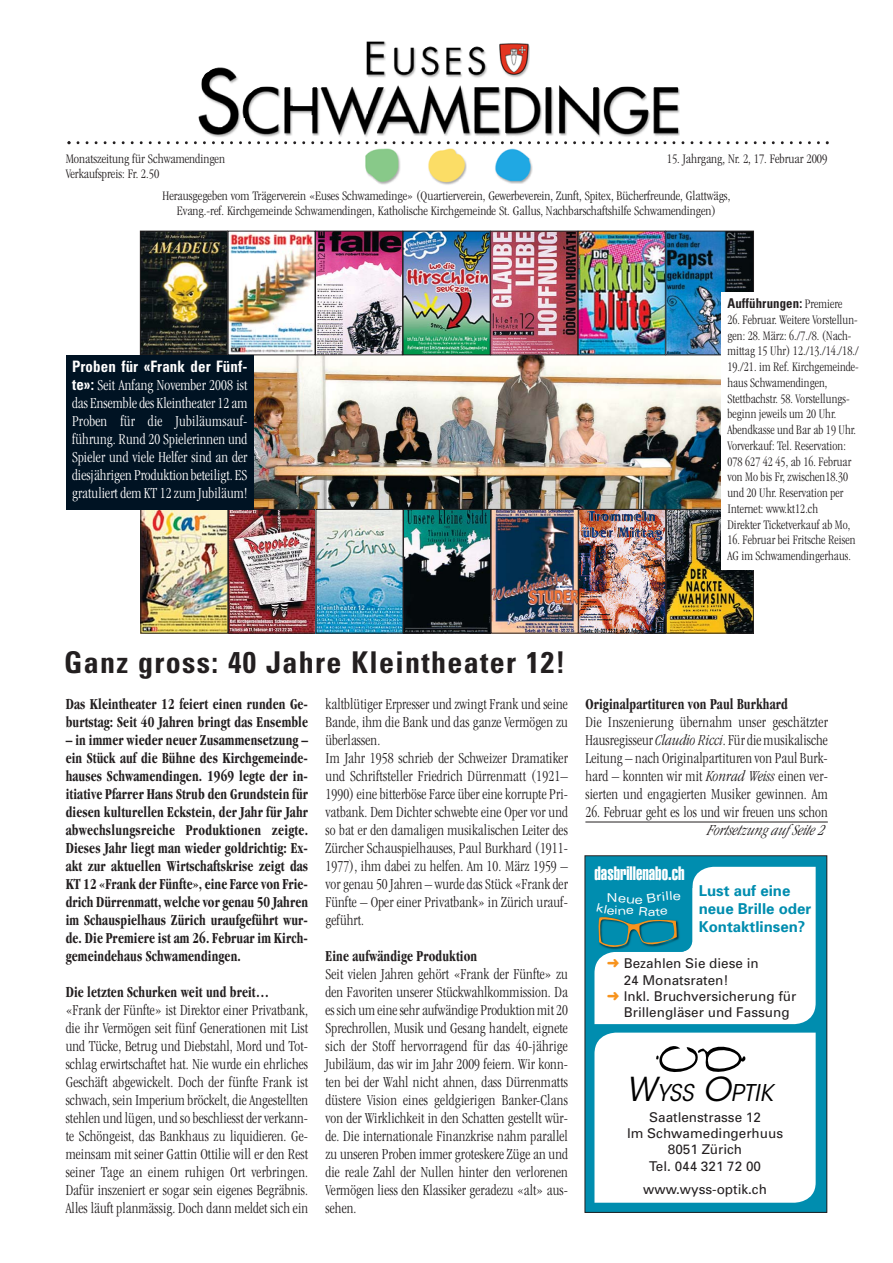
<style>
.page{position:relative;width:893px;height:1263px;background:#fff}
.page>*{position:absolute;margin:0;border:0;box-sizing:border-box;transform-origin:0 0}
.t1{font:700 condensed 30px "Univers";letter-spacing:.045em;color:#231f20}
.t2{font:22.95px "ITC Avant Garde Std Bk Obl+EICMZI";color:#000}
.t3{font:18.9px "Swiss 911 BT Extra Compressed+WRWSAJ";color:#fff}
.t4{font:300 condensed 15.75px/18px "Garamond";letter-spacing:.01em;color:#231f20;text-align:justify;scale:.95 1}
.t5{font:700 condensed 15.75px/18px "Garamond";letter-spacing:.01em;color:#231f20;scale:.85 1}
.t6{font:300 condensed 15.75px/18px "Garamond";letter-spacing:.01em;color:#fff;text-align:justify;scale:.95 1}
.t7{font:700 condensed 15.75px "Univers";letter-spacing:.01em;color:#fff;scale:.95 1}
.t8{font:italic 300 condensed 15.75px "Garamond";letter-spacing:.01em;color:#231f20;scale:.95 1}
.t9{font:15px/18px "Univers Bold+UIUPHC";color:#008daf}
.t10{font:300 condensed 13.5px/15.8px "Garamond";letter-spacing:.01em;color:#231f20;scale:.95 1}
.t11{font:300 condensed 13.5px/15px "Garamond";letter-spacing:.01em;color:#231f20}
.t12{font:13.5px/16.2px "Univers+YQYKJH";color:#231f20}
.t13{font:700 condensed 13.5px "Univers";letter-spacing:.01em;color:#231f20;scale:.95 1}
.s1{font-family:"Univers";font-weight:700}
.s2{font-family:"Garamond";font-weight:300}
.s3{font-style:italic}
.s4{font-size:32.85px}
</style>
<div class="page">
<img style="left:198px;top:42px;width:332px;height:95px">
<svg style="left:68px;top:141px;width:761px;height:3px"></svg>
<hr style="left:585px;top:822px;width:243px;height:1px;background:#231f20">
<div style="left:585px;top:856px;width:241px;height:356px;background:#008daf"></div>
<div style="left:594px;top:1033px;width:222px;height:170px;background:#fff"></div>
<div style="left:585px;top:855px;width:242px;height:358px;border:1px solid #231f20"></div>
<img style="left:253px;top:355px;width:468px;height:154px">
<img style="left:143px;top:511px;width:608px;height:120px">
<div style="left:141px;top:509px;width:87px;height:124px;border:1px solid #231f20"></div>
<div style="left:228px;top:509px;width:88px;height:124px;border:1px solid #231f20"></div>
<div style="left:403px;top:509px;width:88px;height:124px;border:1px solid #231f20"></div>
<div style="left:578px;top:509px;width:88px;height:124px;border:1px solid #231f20"></div>
<div style="left:666px;top:509px;width:87px;height:124px;border:1px solid #231f20"></div>
<img style="left:142px;top:233px;width:610px;height:120px">
<div style="left:140px;top:231px;width:88px;height:124px;border:1px solid #231f20"></div>
<div style="left:315px;top:231px;width:88px;height:124px;border:1px solid #231f20"></div>
<div style="left:403px;top:231px;width:87px;height:124px;border:1px solid #231f20"></div>
<div style="left:490px;top:231px;width:88px;height:124px;border:1px solid #231f20"></div>
<div style="left:578px;top:231px;width:87px;height:124px;border:1px solid #231f20"></div>
<div style="left:665px;top:231px;width:89px;height:124px;border:1px solid #231f20"></div>
<div style="left:66px;top:355px;width:187px;height:154px;background:#001323"></div>
<div style="left:721px;top:292px;width:145px;height:278px;background:#fff"></div>
<svg style="left:585px;top:856px;width:230px;height:168px"></svg>
<p class="t11" style="left:66px;top:152px;width:161px">Monatszeitung für Schwamendingen<br>Verkaufspreis: Fr. 2.50</p>
<p class="t11" style="left:667px;top:152px;width:162px">15. Jahrgang, Nr. 2, 17. Februar 2009</p>
<p class="t11" style="left:163px;top:189px;width:569px;text-align:center">Herausgegeben vom Trägerverein «Euses Schwamedinge» (Quartierverein, Gewerbeverein, Zunft, Spitex, Bücherfreunde, Glattwägs,<br>Evang.-ref. Kirchgemeinde Schwamendingen, Katholische Kirchgemeinde St. Gallus, Nachbarschaftshilfe Schwamendingen)</p>
<p class="t7" style="left:72px;top:361px;width:186px">Proben für «Frank der Fünf-</p>
<p class="t6" style="left:72px;top:378px;width:186px"><span class="s1">te»:</span> Seit Anfang November 2008 ist das Ensemble des Kleintheater 12 am Proben für die Jubiläumsauf&shy;führung. Rund 20 Spielerinnen und Spieler und viele Helfer sind an der diesjährigen Produktion beteiligt. ES gratuliert dem KT 12 zum Jubiläum!</p>
<p class="t13" style="left:727px;top:298px;width:123px">Aufführungen: <span class="s2">Premiere</span></p>
<p class="t10" style="left:727px;top:313px;width:140px">26. Februar. Weitere Vorstellun&shy;gen: 28. März: 6./7./8. (Nach&shy;mittag 15 Uhr) 12./13./14./18./<br>19./21. im Ref. Kirchgemeinde&shy;haus Schwamendingen,<br>Stettbachstr. 58. Vorstellungs&shy;beginn jeweils um 20 Uhr.<br>Abendkasse und Bar ab 19 Uhr.<br>Vorverkauf: Tel. Reservation:<br>078 627 42 45, ab 16. Februar von Mo bis Fr, zwischen18.30 und 20 Uhr. Reservation per<br>Internet: www.kt12.ch<br>Direkter Ticketverkauf ab Mo,</p>
<p class="t10" style="left:727px;top:533px;width:136px">16. Februar bei Fritsche Reisen<br>AG im Schwamendingerhaus.</p>
<h1 class="t1" style="left:64px;top:651px;width:503px">Ganz gross: 40 Jahre Kleintheater 12!</h1>
<p class="t5" style="left:66px;top:696px;width:287px">Das Kleintheater 12 feiert einen runden Ge&shy;burtstag: Seit 40 Jahren bringt das Ensemble</p>
<p class="t5" style="left:66px;top:732px;width:287px;text-align:justify">– in immer wieder neuer Zusammensetzung – ein Stück auf die Bühne des Kirchgemeinde&shy;hauses Schwamendingen. 1969 legte der in&shy;itiative Pfarrer Hans Strub den Grundstein für diesen kulturellen Eckstein, der Jahr für Jahr abwechslungsreiche Produktionen zeigte.<br>Dieses Jahr liegt man wieder goldrichtig: Ex&shy;akt zur aktuellen Wirtschaftskrise zeigt das KT 12 «Frank der Fünfte», eine Farce von Frie&shy;drich Dürrenmatt, welche vor genau 50 Jahren im Schauspielhaus Zürich uraufgeführt wur&shy;de. Die Premiere ist am 26. Februar im Kirch&shy;gemeindehaus Schwamendingen.</p>
<p class="t5" style="left:66px;top:984px;width:241px">Die letzten Schurken weit und breit…</p>
<p class="t4" style="left:66px;top:1002px;width:257px">«Frank der Fünfte» ist Direktor einer Privatbank, die ihr Vermögen seit fünf Generationen mit List und Tücke, Betrug und Diebstahl, Mord und Tot&shy;schlag erwirtschaftet hat. Nie wurde ein ehrliches Geschäft abgewickelt. Doch der fünfte Frank ist schwach, sein Imperium bröckelt, die Angestellten stehlen und lügen, und so beschliesst der verkann&shy;te Schöngeist, das Bankhaus zu liquidieren. Ge&shy;meinsam mit seiner Gattin Ottilie will er den Rest seiner Tage an einem ruhigen Ort verbringen.<br>Dafür inszeniert er sogar sein eigenes Begräbnis.<br>Alles läuft planmässig. Doch dann meldet sich ein</p>
<p class="t4" style="left:325px;top:696px;width:257px;text-align:left">kaltblütiger Erpresser und zwingt Frank und seine Bande, ihm die Bank und das ganze Vermögen zu überlassen.<br>Im Jahr 1958 schrieb der Schweizer Dramatiker und Schriftsteller Friedrich Dürrenmatt (1921– 1990) eine bitterböse Farce über eine korrupte Pri&shy;vatbank. Dem Dichter schwebte eine Oper vor und so bat er den damaligen musikalischen Leiter des Zürcher Schauspielhauses, Paul Burkhard (1911- 1977), ihm dabei zu helfen. Am 10. März 1959 – vor genau 50 Jahren – wurde das Stück «Frank der Fünfte – Oper einer Privatbank» in Zürich urauf&shy;geführt.</p>
<p class="t5" style="left:325px;top:948px;width:180px">Eine aufwändige Produktion</p>
<p class="t4" style="left:325px;top:966px;width:257px">Seit vielen Jahren gehört «Frank der Fünfte» zu den Favoriten unserer Stückwahlkommission. Da es sich um eine sehr aufwändige Produktion mit 20<br>Sprechrollen, Musik und Gesang handelt, eignete sich der Stoff hervorragend für das 40-jährige Jubiläum, das wir im Jahr 2009 feiern. Wir konn&shy;ten bei der Wahl nicht ahnen, dass Dürrenmatts düstere Vision eines geldgierigen Banker-Clans von der Wirklichkeit in den Schatten gestellt wür&shy;de. Die internationale Finanzkrise nahm parallel zu unseren Proben immer groteskere Züge an und die reale Zahl der Nullen hinter den verlorenen Vermögen liess den Klassiker geradezu «alt» aus&shy;sehen.</p>
<p class="t5" style="left:585px;top:696px;width:240px">Originalpartituren von Paul Burkhard</p>
<p class="t4" style="left:585px;top:714px;width:257px">Die Inszenierung übernahm unser geschätzter Hausregisseur <span class="s3">Claudio Ricci</span>. Für die musikalische Leitung – nach Originalpartituren von Paul Burk&shy;hard – konnten wir mit <span class="s3">Konrad Weiss</span> einen ver&shy;sierten und engagierten Musiker gewinnen. Am</p>
<p class="t4" style="left:585px;top:804px;width:257px">26. Februar geht es los und wir freuen uns schon</p>
<p class="t8" style="left:707px;top:824px;width:129px">Forts etzung aufSeite2</p>
<p class="t3" style="left:594px;top:863px;width:91px">dasbrillenabo.ch</p>
<p class="t9" style="left:699px;top:882px;width:114px">Lust auf eine neue Brille oder<br>Kontaktlinsen?</p>
<p class="t12" style="left:624px;top:957px;width:174px">Bezahlen Sie diese in<br>24 Monatsraten!<br>Inkl. Bruchversicherung für<br>Brillengläser und Fassung</p>
<h2 class="t2" style="left:626px;top:1080px;width:148px"><span class="s4">W</span>YSS <span class="s4">O</span>PTIK</h2>
<p class="t12" style="left:627px;top:1110px;width:158px;text-align:center">Saatlenstrasse 12<br>Im Schwamedingerhuus<br>8051 Zürich<br>Tel. 044 321 72 00</p>
<p class="t12" style="left:643px;top:1182px;width:125px">www.wyss-optik.ch</p>
</div>
